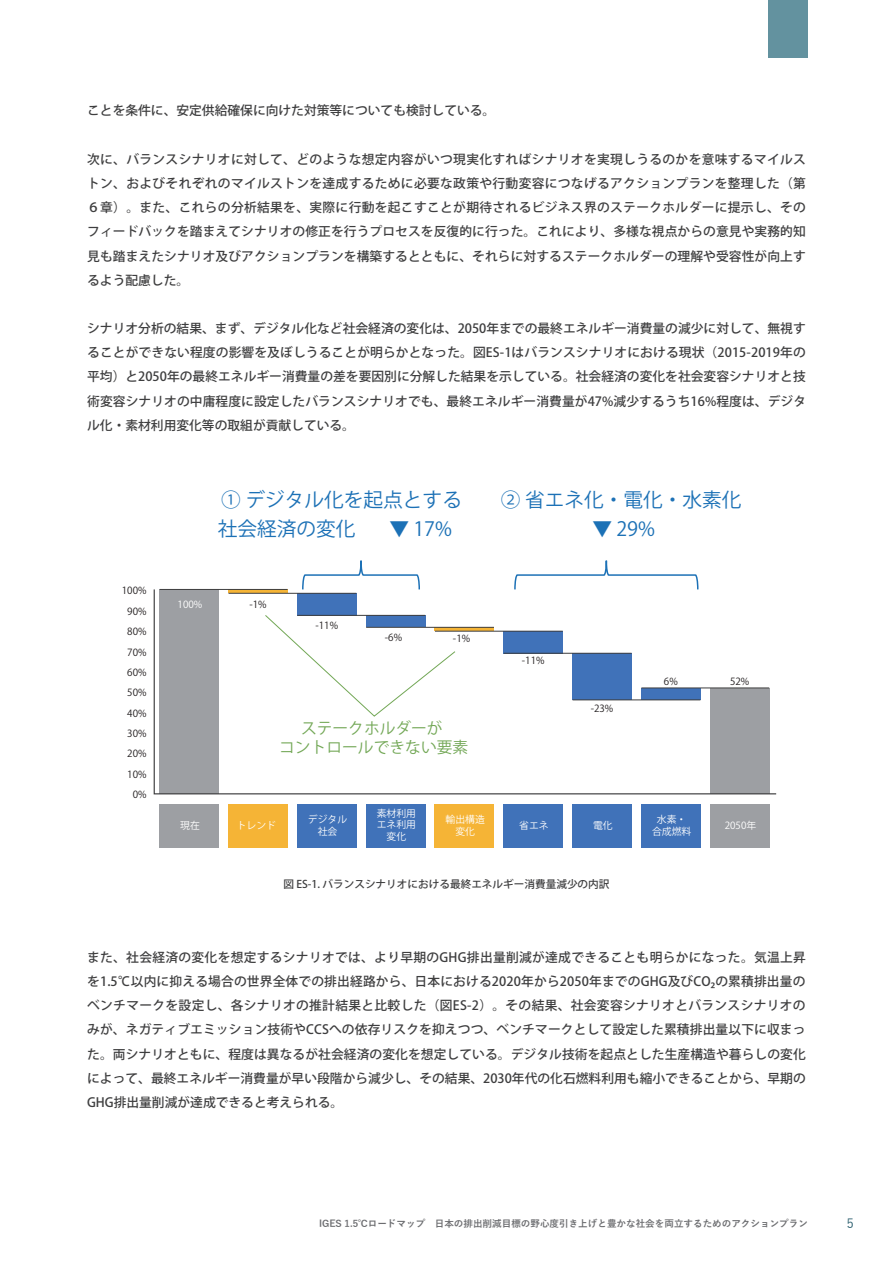
<style>
.page{position:relative;width:893px;height:1263px;background:#fff}
.page>*{position:absolute;margin:0;border:0;box-sizing:border-box;transform-origin:0 0}
.t1{font:19.65px/28.8px "Koz Go Pr 6 N";color:#1c71b6}
.t2{font:15.75px/19.2px "Koz Go Pr 6 N";color:#72a755;text-align:center}
.t3{font:500 12.75px/24.2px "Koz Go Pr 6 N";color:#3e3e3f;text-align:justify}
.t4{font:500 12.75px "Yu Gothic";color:#366776}
.t5{font:500 10.65px "Koz Go Pr 6 N";color:#3e3e3f}
.t6{font:9.9px/20.4px "Koz Go Pr 6 N";color:#231f20;text-align:right}
.t7{font:9.9px/11.9px "Koz Go Pr 6 N";color:#fff;text-align:center}
.t8{font:700 9.6px "Yu Gothic";color:#6c6d70}
</style>
<div class="page">
<div style="left:768px;top:0;width:40px;height:57px;background:#63929f"></div>
<svg style="left:302px;top:560px;width:118px;height:28px"></svg>
<svg style="left:514px;top:560px;width:185px;height:28px"></svg>
<div style="left:228px;top:805px;width:60px;height:43px;background:#f5b436"></div>
<div style="left:297px;top:805px;width:59px;height:43px;background:#4072b9"></div>
<div style="left:160px;top:805px;width:59px;height:43px;background:#9d9fa3"></div>
<div style="left:710px;top:805px;width:59px;height:43px;background:#9d9fa3"></div>
<div style="left:366px;top:805px;width:59px;height:43px;background:#4072b9"></div>
<div style="left:435px;top:805px;width:59px;height:43px;background:#f5b436"></div>
<div style="left:504px;top:805px;width:59px;height:43px;background:#4072b9"></div>
<div style="left:573px;top:805px;width:59px;height:43px;background:#4072b9"></div>
<div style="left:641px;top:805px;width:59px;height:43px;background:#4072b9"></div>
<svg style="left:153px;top:588px;width:624px;height:207px"></svg>
<hr style="left:228px;top:593px;width:128px;height:1px;background:#3e3e3f">
<hr style="left:160px;top:589px;width:128px;height:1px;background:#3e3e3f">
<hr style="left:297px;top:615px;width:128px;height:1px;background:#3e3e3f">
<hr style="left:366px;top:627px;width:128px;height:1px;background:#3e3e3f">
<hr style="left:435px;top:631px;width:128px;height:1px;background:#3e3e3f">
<hr style="left:504px;top:653px;width:128px;height:1px;background:#3e3e3f">
<hr style="left:573px;top:700px;width:127px;height:1px;background:#3e3e3f">
<hr style="left:641px;top:688px;width:128px;height:1px;background:#3e3e3f">
<p class="t3" style="left:87px;top:99px;width:410px">ことを条件に、安定供給確保に向けた対策等についても検討している。</p>
<p class="t3" style="left:87px;top:147px;width:720px">次に、バランスシナリオに対して、どのような想定内容がいつ現実化すればシナリオを実現しうるのかを意味するマイルストン、およびそれぞれのマイルストンを達成するために必要な政策や行動変容につなげるアクションプランを整理した（第６章）。また、これらの分析結果を、実際に行動を起こすことが期待されるビジネス界のステークホルダーに提示し、そのフィードバックを踏まえてシナリオの修正を行うプロセスを反復的に行った。これにより、多様な視点からの意見や実務的知見も踏まえたシナリオ及びアクションプランを構築するとともに、それらに対するステークホルダーの理解や受容性が向上するよう配慮した。</p>
<p class="t3" style="left:87px;top:317px;width:720px">シナリオ分析の結果、まず、デジタル化など社会経済の変化は、2050年までの最終エネルギー消費量の減少に対して、無視することができない程度の影響を及ぼしうることが明らかとなった。図ES-1はバランスシナリオにおける現状（2015-2019年の平均）と2050年の最終エネルギー消費量の差を要因別に分解した結果を示している。社会経済の変化を社会変容シナリオと技術変容シナリオの中庸程度に設定したバランスシナリオでも、最終エネルギー消費量が47%減少するうち16%程度は、デジタル化・素材利用変化等の取組が貢献している。</p>
<p class="t6" style="left:122px;top:581px;width:26px">100%<br>90%<br>80%<br>70%<br>60%<br>50%<br>40%<br>30%<br>20%<br>10%<br>0%</p>
<h1 class="t1" style="left:218px;top:486px;width:246px">① デジタル化を起点とする社会経済の変化</h1>
<h1 class="t1" style="left:389px;top:514px;width:64px">▼ 17%</h1>
<p class="t7" style="left:178px;top:598px;width:26px">100%</p>
<p class="t6" style="left:249px;top:594px;width:19px">-1%</p>
<p class="t6" style="left:316px;top:616px;width:24px">-11%</p>
<p class="t6" style="left:385px;top:627px;width:19px">-6%</p>
<p class="t6" style="left:453px;top:629px;width:19px">-1%</p>
<p class="t2" style="left:279px;top:719px;width:191px">ステークホルダーが<br>コントロールできない要素</p>
<h1 class="t1" style="left:501px;top:486px;width:242px">② 省エネ化・電化・水素化</h1>
<h1 class="t1" style="left:592px;top:514px;width:64px">▼ 29%</h1>
<p class="t6" style="left:522px;top:651px;width:24px">-11%</p>
<p class="t6" style="left:591px;top:698px;width:24px">-23%</p>
<p class="t6" style="left:664px;top:671px;width:15px">6%</p>
<p class="t6" style="left:730px;top:671px;width:21px">52%</p>
<p class="t7" style="left:377px;top:807px;width:41px">素材利用エネ利用変化</p>
<p class="t7" style="left:446px;top:814px;width:41px">輸出構造変化</p>
<p class="t7" style="left:519px;top:820px;width:31px">省エネ</p>
<p class="t7" style="left:593px;top:820px;width:21px">電化</p>
<p class="t7" style="left:652px;top:814px;width:41px">水素・合成燃料</p>
<p class="t7" style="left:237px;top:820px;width:41px">トレンド</p>
<p class="t7" style="left:308px;top:814px;width:41px">デジタル社会</p>
<p class="t7" style="left:180px;top:820px;width:21px">現在</p>
<p class="t7" style="left:725px;top:820px;width:33px">2050年</p>
<p class="t5" style="left:283px;top:877px;width:328px">図 ES-1. バランスシナリオにおける最終エネルギー消費量減少の内訳</p>
<p class="t3" style="left:87px;top:945px;width:720px">また、社会経済の変化を想定するシナリオでは、より早期のGHG排出量削減が達成できることも明らかになった。気温上昇を1.5℃以内に抑える場合の世界全体での排出経路から、日本における2020年から2050年までのGHG及びCO₂の累積排出量のベンチマークを設定し、各シナリオの推計結果と比較した（図ES-2）。その結果、社会変容シナリオとバランスシナリオのみが、ネガティブエミッション技術やCCSへの依存リスクを抑えつつ、ベンチマークとして設定した累積排出量以下に収まった。両シナリオともに、程度は異なるが社会経済の変化を想定している。デジタル技術を起点とした生産構造や暮らしの変化によって、最終エネルギー消費量が早い段階から減少し、その結果、2030年代の化石燃料利用も縮小できることから、早期のGHG排出量削減が達成できると考えられる。</p>
<p class="t8" style="left:319px;top:1218px;width:490px">IGES 1.5℃ロードマップ　日本の排出削減目標の野心度引き上げと豊かな社会を両立するためのアクションプラン</p>
<p class="t4" style="left:847px;top:1211px;width:9px">5</p>
</div>
